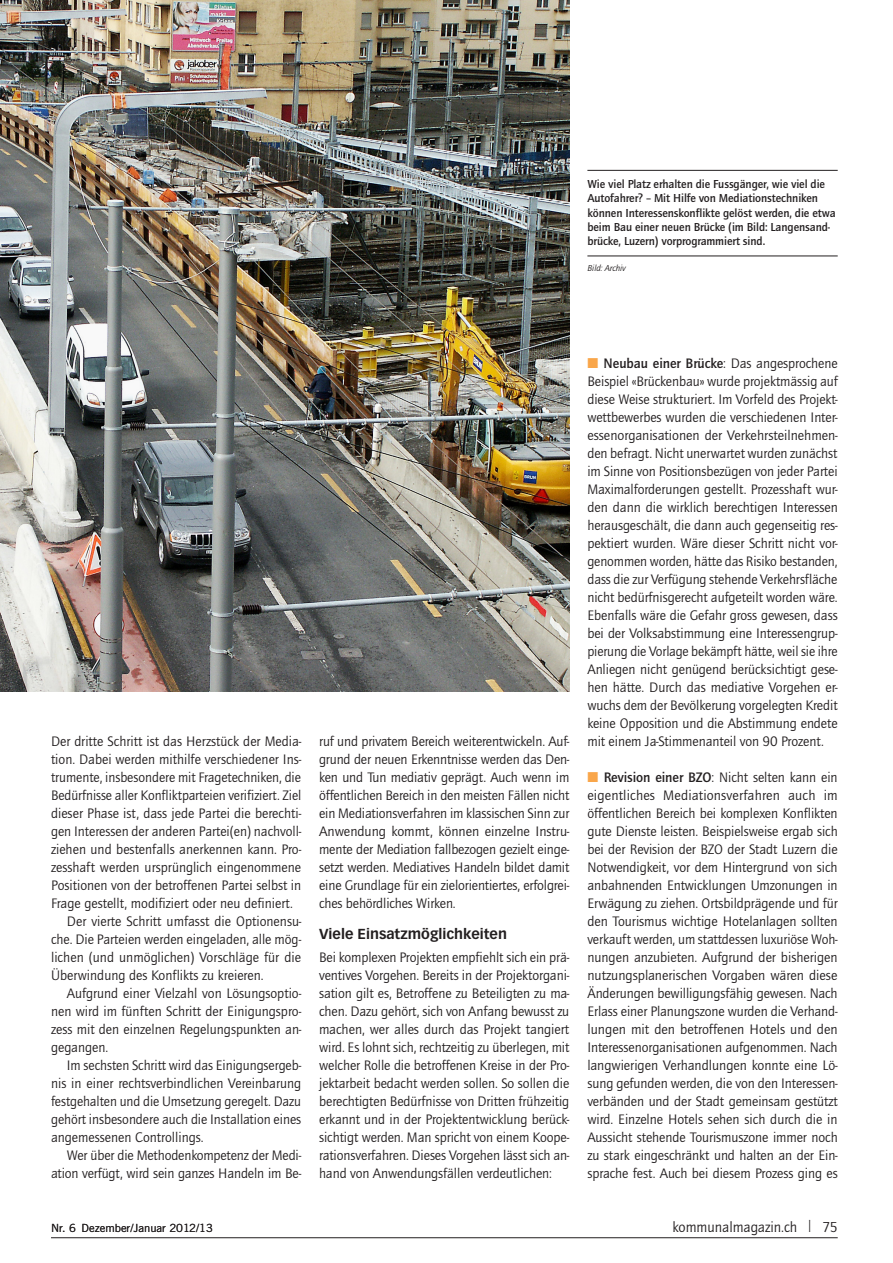
<style>
.page{position:relative;width:893px;height:1263px;background:#fff}
.page>*{position:absolute;margin:0;border:0;box-sizing:border-box;transform-origin:0 0}
.t1{font:15px "Quay Sans ITC Std";color:#231f20}
.x08_Lauftext_d{font:14.25px/18px "Quay Sans ITC Std";letter-spacing:-.005em;color:#231f20;text-align:justify}
.x08_Lauftext_mit_Ei{font:14.25px/18px "Quay Sans ITC Std";color:#231f20;text-align:justify}
.x09_Zwischentitel{font:700 14.25px "Vectora LT Std";color:#231f20}
.x11_Bildlegende_mit{font:500 12px/14.2px "Quay Sans ITC Std";letter-spacing:-.005em;color:#231f20}
.t2{font:11.25px "Trade Gothic LT Std";color:#231f20}
.x12_Fotograf_d{font:italic 9px "Quay Sans ITC Std";letter-spacing:-.005em;color:#231f20}
.s1{color:#f9a64a}
.s2{font-weight:500}
.s3{font-size:16.8px}
</style>
<div class="page">
<hr style="left:51px;top:1237px;width:787px;height:1px;background:#231f20">
<img style="left:0;top:0;width:569px;height:692px">
<hr style="left:587px;top:170px;width:251px;height:1px;background:#231f20">
<hr style="left:587px;top:256px;width:251px;height:1px;background:#231f20">
<p class="x11_Bildlegende_mit" style="left:587px;top:177px;width:250px">Wie viel Platz erhalten die Fussgänger, wie viel die Autofahrer? – Mit Hilfe von Mediationstechniken können Interessenskonflikte gelöst werden, die etwa beim Bau einer neuen Brücke (im Bild: Langensand&shy;brücke, Luzern) vorprogrammiert sind.</p>
<p class="x12_Fotograf_d" style="left:587px;top:263px;width:40px">Bild: Archiv</p>
<p class="x08_Lauftext_mit_Ei" style="left:51px;top:732px;width:252px">Der dritte Schritt ist das Herzstück der Media&shy;tion. Dabei werden mithilfe verschiedener Ins&shy;trumente, insbesondere mit Fragetechniken, die Bedürfnisse aller Konfliktparteien verifiziert. Ziel dieser Phase ist, dass jede Partei die berechti&shy;gen Interessen der anderen Partei(en) nachvoll&shy;ziehen und bestenfalls anerkennen kann. Pro&shy;zesshaft werden ursprünglich eingenommene Positionen von der betroffenen Partei selbst in Frage gestellt, modifiziert oder neu definiert.</p>
<p class="x08_Lauftext_mit_Ei" style="left:51px;top:912px;width:252px;text-indent:16px">Der vierte Schritt umfasst die Optionensu&shy;che. Die Parteien werden eingeladen, alle mög&shy;lichen (und unmöglichen) Vorschläge für die Überwindung des Konflikts zu kreieren.</p>
<p class="x08_Lauftext_mit_Ei" style="left:51px;top:984px;width:252px;text-indent:16px">Aufgrund einer Vielzahl von Lösungsoptio&shy;nen wird im fünften Schritt der Einigungspro&shy;zess mit den einzelnen Regelungspunkten an&shy;gegangen.</p>
<p class="x08_Lauftext_mit_Ei" style="left:51px;top:1056px;width:252px;text-indent:16px">Im sechsten Schritt wird das Einigungsergeb&shy;nis in einer rechtsverbindlichen Vereinbarung festgehalten und die Umsetzung geregelt. Dazu gehört insbesondere auch die Installation eines angemessenen Controllings.</p>
<p class="x08_Lauftext_mit_Ei" style="left:51px;top:1146px;width:252px;text-align:right">Wer über die Methodenkompetenz der Medi&shy;ation verfügt, wird sein ganzes Handeln im Be-</p>
<p class="x08_Lauftext_mit_Ei" style="left:319px;top:732px;width:252px">ruf und privatem Bereich weiterentwickeln. Auf&shy;grund der neuen Erkenntnisse werden das Den&shy;ken und Tun mediativ geprägt. Auch wenn im öffentlichen Bereich in den meisten Fällen nicht ein Mediationsverfahren im klassischen Sinn zur Anwendung kommt, können einzelne Instru&shy;mente der Mediation fallbezogen gezielt einge&shy;setzt werden. Mediatives Handeln bildet damit eine Grundlage für ein zielorientiertes, erfolgrei&shy;ches behördliches Wirken.</p>
<p class="x09_Zwischentitel" style="left:319px;top:925px;width:189px">Viele Einsatzmöglichkeiten</p>
<p class="x08_Lauftext_d" style="left:319px;top:948px;width:252px">Bei komplexen Projekten empfiehlt sich ein prä&shy;ventives Vorgehen. Bereits in der Projektorgani&shy;sation gilt es, Betroffene zu Beteiligten zu ma&shy;chen. Dazu gehört, sich von Anfang bewusst zu machen, wer alles durch das Projekt tangiert wird. Es lohnt sich, rechtzeitig zu überlegen, mit welcher Rolle die betroffenen Kreise in der Pro&shy;jektarbeit bedacht werden sollen. So sollen die berechtigten Bedürfnisse von Dritten frühzeitig erkannt und in der Projektentwicklung berück&shy;sichtigt werden. Man spricht von einem Koope&shy;rationsverfahren. Dieses Vorgehen lässt sich an&shy;hand von Anwendungsfällen verdeutlichen:</p>
<p class="x08_Lauftext_d" style="left:587px;top:354px;width:252px"><span class="s1">■</span> <span class="s2">Neubau einer Brücke</span>: Das angesprochene Beispiel «Brückenbau» wurde projektmässig auf diese Weise strukturiert. Im Vorfeld des Projekt&shy;wettbewerbes wurden die verschiedenen Inter&shy;essenorganisationen der Verkehrsteilnehmen&shy;den befragt. Nicht unerwartet wurden zunächst im Sinne von Positionsbezügen von jeder Partei Maximalforderungen gestellt. Prozesshaft wur&shy;den dann die wirklich berechtigen Interessen herausgeschält, die dann auch gegenseitig res&shy;pektiert wurden. Wäre dieser Schritt nicht vor&shy;genommen worden, hätte das Risiko bestanden, dass die zur Verfügung stehende Verkehrsfläche nicht bedürfnisgerecht aufgeteilt worden wäre.<br>Ebenfalls wäre die Gefahr gross gewesen, dass bei der Volksabstimmung eine Interessengrup&shy;pierung die Vorlage bekämpft hätte, weil sie ihre Anliegen nicht genügend berücksichtigt gese&shy;hen hätte. Durch das mediative Vorgehen er&shy;wuchs dem der Bevölkerung vorgelegten Kredit keine Opposition und die Abstimmung endete mit einem Ja-Stimmenanteil von 90 Prozent.</p>
<p class="x08_Lauftext_d" style="left:587px;top:768px;width:252px"><span class="s1">■</span> <span class="s2">Revision einer BZO</span>: Nicht selten kann ein eigentliches Mediationsverfahren auch im öffentlichen Bereich bei komplexen Konflikten gute Dienste leisten. Beispielsweise ergab sich bei der Revision der BZO der Stadt Luzern die Notwendigkeit, vor dem Hintergrund von sich anbahnenden Entwicklungen Umzonungen in Erwägung zu ziehen. Ortsbildprägende und für den Tourismus wichtige Hotelanlagen sollten verkauft werden, um stattdessen luxuriöse Woh&shy;nungen anzubieten. Aufgrund der bisherigen nutzungsplanerischen Vorgaben wären diese Änderungen bewilligungsfähig gewesen. Nach Erlass einer Planungszone wurden die Verhand&shy;lungen mit den betroffenen Hotels und den Interessenorganisationen aufgenommen. Nach langwierigen Verhandlungen konnte eine Lö&shy;sung gefunden werden, die von den Interessen&shy;verbänden und der Stadt gemeinsam gestützt wird. Einzelne Hotels sehen sich durch die in Aussicht stehende Tourismuszone immer noch zu stark eingeschränkt und halten an der Ein&shy;sprache fest. Auch bei diesem Prozess ging es</p>
<p class="t2" style="left:51px;top:1221px;width:163px">Nr. 6 Dezember/Januar 2012/13</p>
<p class="t1" style="left:672px;top:1218px;width:167px">kommunalmagazin.ch <span class="s3">l</span> 75</p>
</div>
